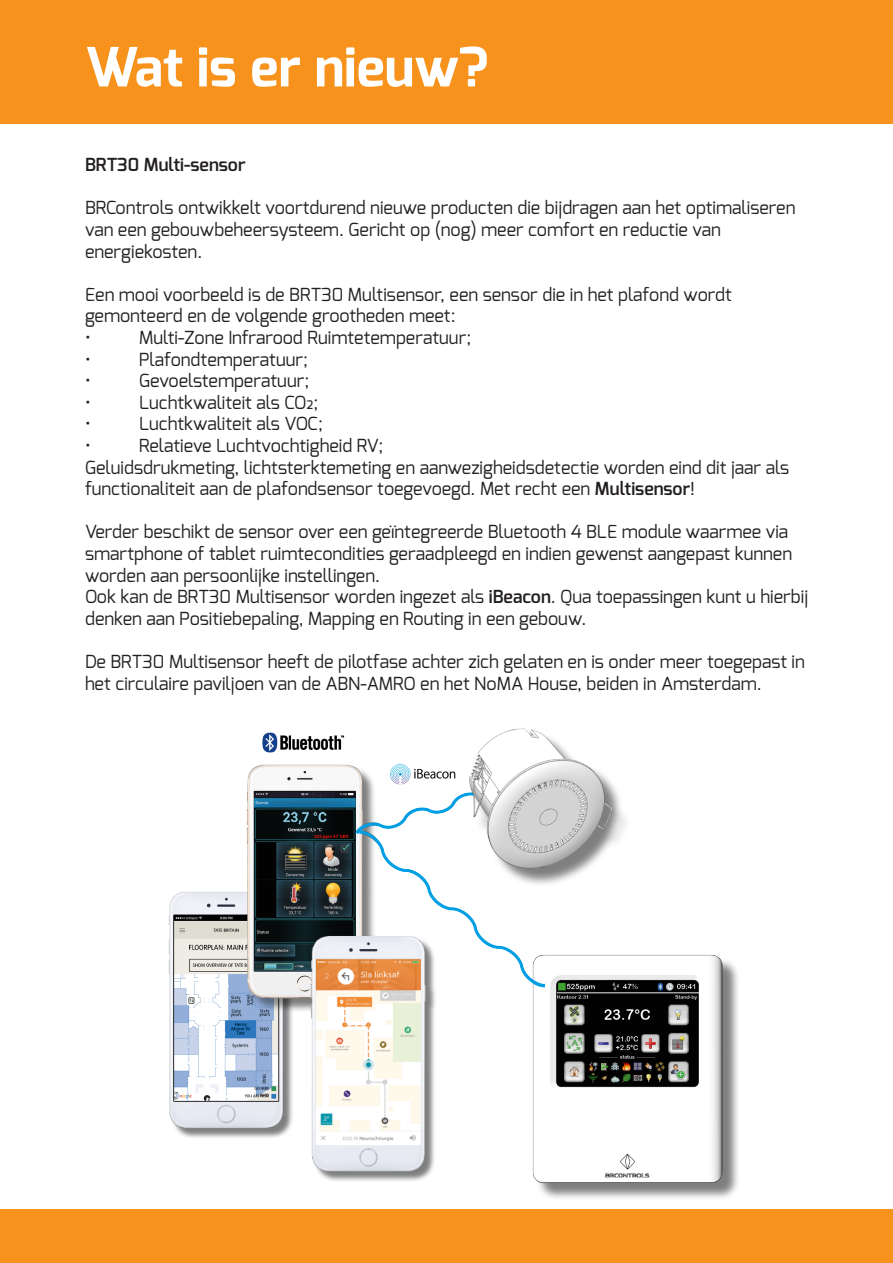
<style>
.page{position:relative;width:893px;height:1263px;background:#fff}
.page>*{position:absolute;margin:0;border:0;box-sizing:border-box;transform-origin:0 0}
.t1{font:700 54px "Exo";color:#fff}
.t2{font:18px/21.6px "Exo";color:#231f20}
.t3{font:600 18px "Exo";color:#231f20}
.s1{font-weight:600}
</style>
<div class="page">
<div style="left:0;top:0;width:893px;height:124px;background:#f7931d"></div>
<div style="left:0;top:1209px;width:893px;height:54px;background:#f7931d"></div>
<img style="left:168px;top:728px;width:570px;height:470px">
<p class="t1" style="left:85px;top:32px;width:405px">Wat is er nieuw?</p>
<p class="t3" style="left:85px;top:153px;width:162px">BRT30 Multi-sensor</p>
<p class="t2" style="left:85px;top:197px;width:712px">BRControls ontwikkelt voortdurend nieuwe producten die bijdragen aan het optimaliseren van een gebouwbeheersysteem. Gericht op (nog) meer comfort en reductie van energiekosten.</p>
<p class="t2" style="left:85px;top:283px;width:648px">Een mooi voorbeeld is de BRT30 Multisensor, een sensor die in het plafond wordt gemonteerd en de volgende grootheden meet:</p>
<p class="t2" style="left:85px;top:327px;width:7px">•</p>
<p class="t2" style="left:139px;top:327px;width:334px">Multi-Zone Infrarood Ruimtetemperatuur;</p>
<p class="t2" style="left:85px;top:348px;width:7px">•</p>
<p class="t2" style="left:139px;top:348px;width:171px">Plafondtemperatuur;</p>
<p class="t2" style="left:85px;top:370px;width:7px">•</p>
<p class="t2" style="left:139px;top:370px;width:172px">Gevoelstemperatuur;</p>
<p class="t2" style="left:85px;top:391px;width:7px">•</p>
<p class="t2" style="left:139px;top:391px;width:181px">Luchtkwaliteit als CO2;</p>
<p class="t2" style="left:85px;top:413px;width:7px">•</p>
<p class="t2" style="left:139px;top:413px;width:185px">Luchtkwaliteit als VOC;</p>
<p class="t2" style="left:85px;top:435px;width:7px">•</p>
<p class="t2" style="left:139px;top:435px;width:246px">Relatieve Luchtvochtigheid RV;</p>
<p class="t2" style="left:85px;top:456px;width:706px">Geluidsdrukmeting, lichtsterktemeting en aanwezigheidsdetectie worden eind dit jaar als functionaliteit aan de plafondsensor toegevoegd. Met recht een <span class="s1">Multisensor</span>!</p>
<p class="t2" style="left:85px;top:521px;width:709px">Verder beschikt de sensor over een geïntegreerde Bluetooth 4 BLE module waarmee via smartphone of tablet ruimtecondities geraadpleegd en indien gewenst aangepast kunnen worden aan persoonlijke instellingen.</p>
<p class="t2" style="left:85px;top:586px;width:725px">Ook kan de BRT30 Multisensor worden ingezet als <span class="s1">iBeacon</span>. Qua toepassingen kunt u hierbij denken aan Positiebepaling, Mapping en Routing in een gebouw.</p>
<p class="t2" style="left:85px;top:651px;width:721px">De BRT30 Multisensor heeft de pilotfase achter zich gelaten en is onder meer toegepast in het circulaire paviljoen van de ABN-AMRO en het NoMA House, beiden in Amsterdam.</p>
</div>
